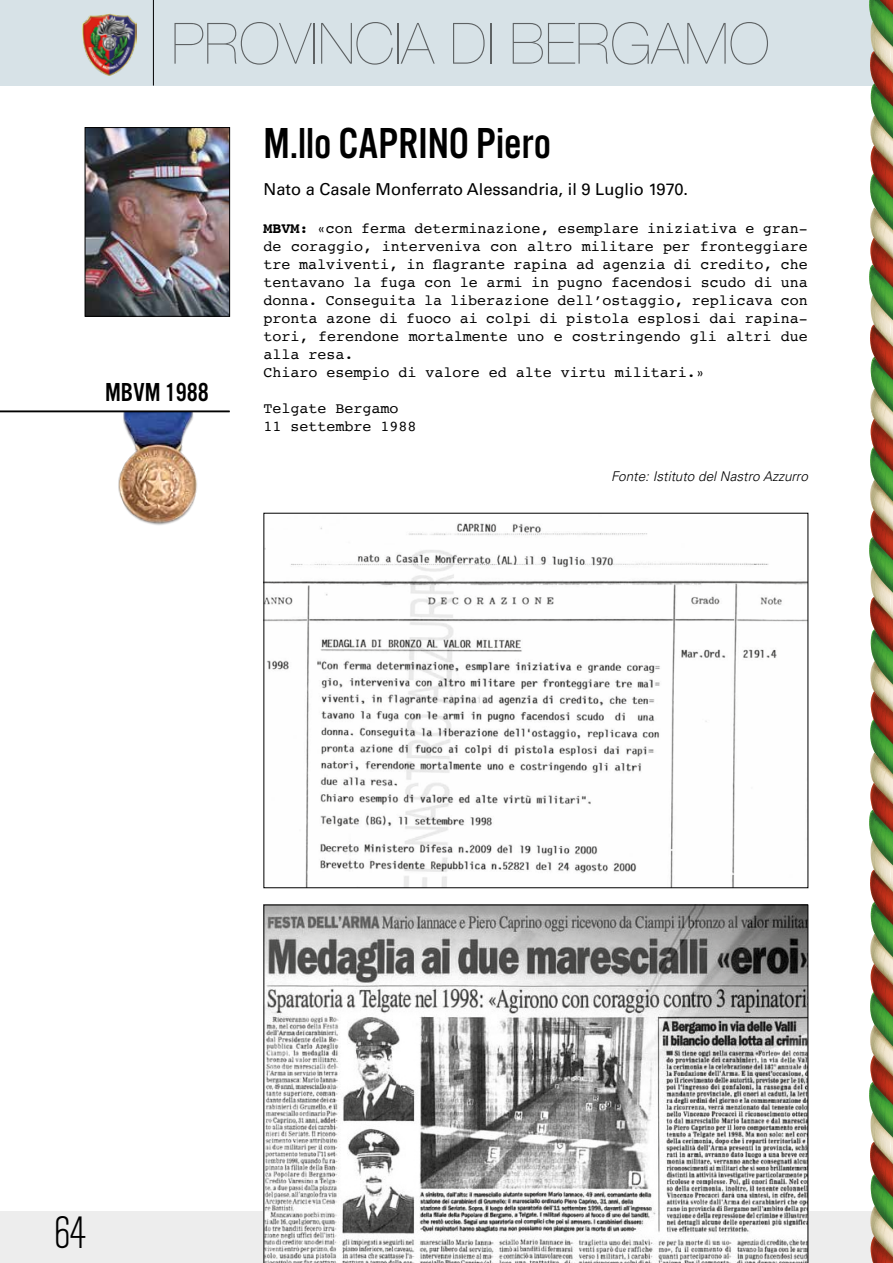
<style>
.page{position:relative;width:893px;height:1263px;background:#fff}
.page>*{position:absolute;margin:0;border:0;box-sizing:border-box;transform-origin:0 0}
.t1{font:200 57px "Helvetica Neue LT Std";color:#706f6f}
.t2{font:45px "Alternate Got No 3 D";color:#000}
.t3{font:300 condensed 45px "Akzidenz Grotesk BE";color:#000}
.t4{font:27px "Alternate Got No 3 D";color:#000}
.t5{font:16.5px "Univers LT Pro 55 Roman";color:#000}
.t6{font:15px/18px "Courier";color:#000}
.t7{font:italic 300 13.5px "Univers LT Pro 45";color:#000}
.s1{font-weight:700}
</style>
<div class="page">
<div style="left:0;top:0;width:893px;height:86px;background:#d7e2e7"></div>
<div style="left:0;top:1212px;width:893px;height:51px;background:#ededed"></div>
<hr style="left:153px;top:0;width:1px;height:86px;background:#000">
<img style="left:83px;top:14px;width:53px;height:62px">
<svg style="left:869px;top:0;width:24px;height:1263px;background:#93885d"></svg>
<img style="left:97px;top:412px;width:125px;height:113px">
<hr style="left:0;top:411px;width:230px;height:1px;background:#000">
<img style="left:266px;top:523px;width:540px;height:363px">
<img style="left:87px;top:129px;width:141px;height:186px">
<div style="left:85px;top:127px;width:145px;height:190px;border:1px solid #000"></div>
<svg style="left:264px;top:905px;width:544px;height:358px"></svg>
<h1 class="t1" style="left:171px;top:11px;width:600px">PROVINCIA DI BERGAMO</h1>
<h3 class="t4" style="left:105px;top:377px;width:105px">MBVM 1988</h3>
<h2 class="t2" style="left:264px;top:119px;width:289px">M.llo CAPRINO Piero</h2>
<p class="t5" style="left:264px;top:178px;width:426px">Nato a Casale Monferrato Alessandria, il 9 Luglio 1970.</p>
<p class="t6" style="left:264px;top:218px;width:546px"><span class="s1">MBVM:</span> «con ferma determinazione, esemplare iniziativa e gran&shy;de coraggio, interveniva con altro militare per fronteggiare tre malviventi, in flagrante rapina ad agenzia di credito, che tentavano la fuga con le armi in pugno facendosi scudo di una donna. Conseguita la liberazione dell’ostaggio, replicava con pronta azone di fuoco ai colpi di pistola esplosi dai rapina&shy;tori, ferendone mortalmente uno e costringendo gli altri due alla resa.<br>Chiaro esempio di valore ed alte virtu militari.»</p>
<p class="t6" style="left:264px;top:398px;width:154px">Telgate Bergamo<br>11 settembre 1988</p>
<p class="t7" style="left:611px;top:468px;width:198px">Fonte: Istituto del Nastro Azzurro</p>
<h2 class="t3" style="left:54px;top:1208px;width:33px">64</h2>
</div>
